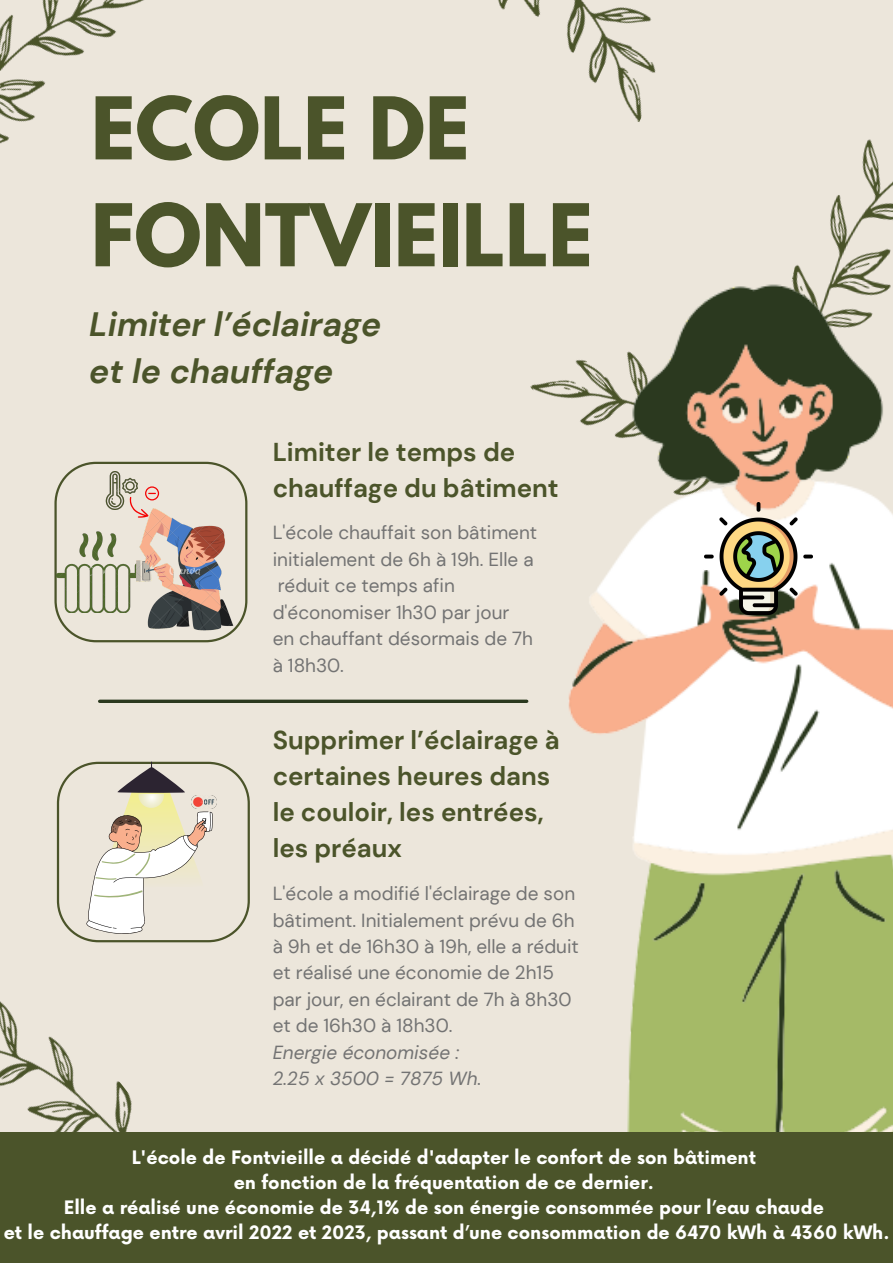
<style>
.page{position:relative;width:893px;height:1263px;background:#ece6db}
.page>*{position:absolute;margin:0;border:0;box-sizing:border-box;transform-origin:0 0}
.t1{font:700 76.5px/106.9px "League Spartan";color:#4b542a}
.t2{font:italic 700 33.75px "DM Sans";color:#4b542a}
.t3{font:700 25.8px/36px "DM Sans";color:#4b542a}
.t4{font:18.9px/26.4px "DM Sans";color:#737373}
.t5{font:italic 18.9px "DM Sans";color:#737373}
.t6{font:700 18.08px "Now";color:#fff}
</style>
<div class="page">
<img style="left:0;top:1001px;width:132px;height:131px">
<img style="left:791px;top:139px;width:102px;height:144px">
<img style="left:564px;top:283px;width:329px;height:849px">
<hr style="left:100px;top:700px;width:427px;height:3px;background:#2b391f">
<div style="left:0;top:1132px;width:893px;height:131px;background:#4b542a"></div>
<img style="left:498px;top:0;width:158px;height:122px">
<img style="left:0;top:0;width:144px;height:144px">
<svg style="left:54px;top:462px;width:193px;height:180px"></svg>
<svg style="left:57px;top:762px;width:193px;height:180px"></svg>
<img style="left:192px;top:795px;width:24px;height:13px">
<img style="left:704px;top:502px;width:108px;height:112px">
<p class="t1" style="left:91px;top:85px;width:503px">ECOLE DE<br>FONTVIEILLE</p>
<p class="t2" style="left:89px;top:302px;width:293px">Limiter l’éclairage</p>
<p class="t2" style="left:89px;top:349px;width:245px">et le chauffage</p>
<p class="t3" style="left:273px;top:434px;width:287px">Limiter le temps de chauffage du bâtiment</p>
<p class="t4" style="left:273px;top:520px;width:266px">L'école chauffait son bâtiment initialement de 6h à 19h. Elle a réduit ce temps afin d'économiser 1h30 par jour</p>
<p class="t4" style="left:273px;top:625px;width:262px">en chauffant désormais de 7h</p>
<p class="t4" style="left:273px;top:652px;width:73px">à 18h30.</p>
<p class="t3" style="left:273px;top:722px;width:288px">Supprimer l’éclairage à certaines heures dans le couloir, les entrées, les préaux</p>
<p class="t4" style="left:273px;top:880px;width:308px">L'école a modifié l'éclairage de son bâtiment. Initialement prévu de 6h à 9h et de 16h30 à 19h, elle a réduit et réalisé une économie de 2h15 par jour, en éclairant de 7h à 8h30 et de 16h30 à 18h30.</p>
<p class="t5" style="left:273px;top:1040px;width:188px">Energie économisée :</p>
<p class="t5" style="left:273px;top:1066px;width:210px">2.25 x 3500 = 7875 Wh.</p>
<p class="t6" style="left:132px;top:1148px;width:625px">L'école de Fontvieille a décidé d'adapter le confort de son bâtiment</p>
<p class="t6" style="left:234px;top:1173px;width:422px">en fonction de la fréquentation de ce dernier.</p>
<p class="t6" style="left:64px;top:1197px;width:761px">Elle a réalisé une économie de 34,1% de son énergie consommée pour l’eau chaude</p>
<p class="t6" style="left:4px;top:1222px;width:887px">et le chauffage entre avril 2022 et 2023, passant d’une consommation de 6470 kWh à 4360 kWh.</p>
</div>
